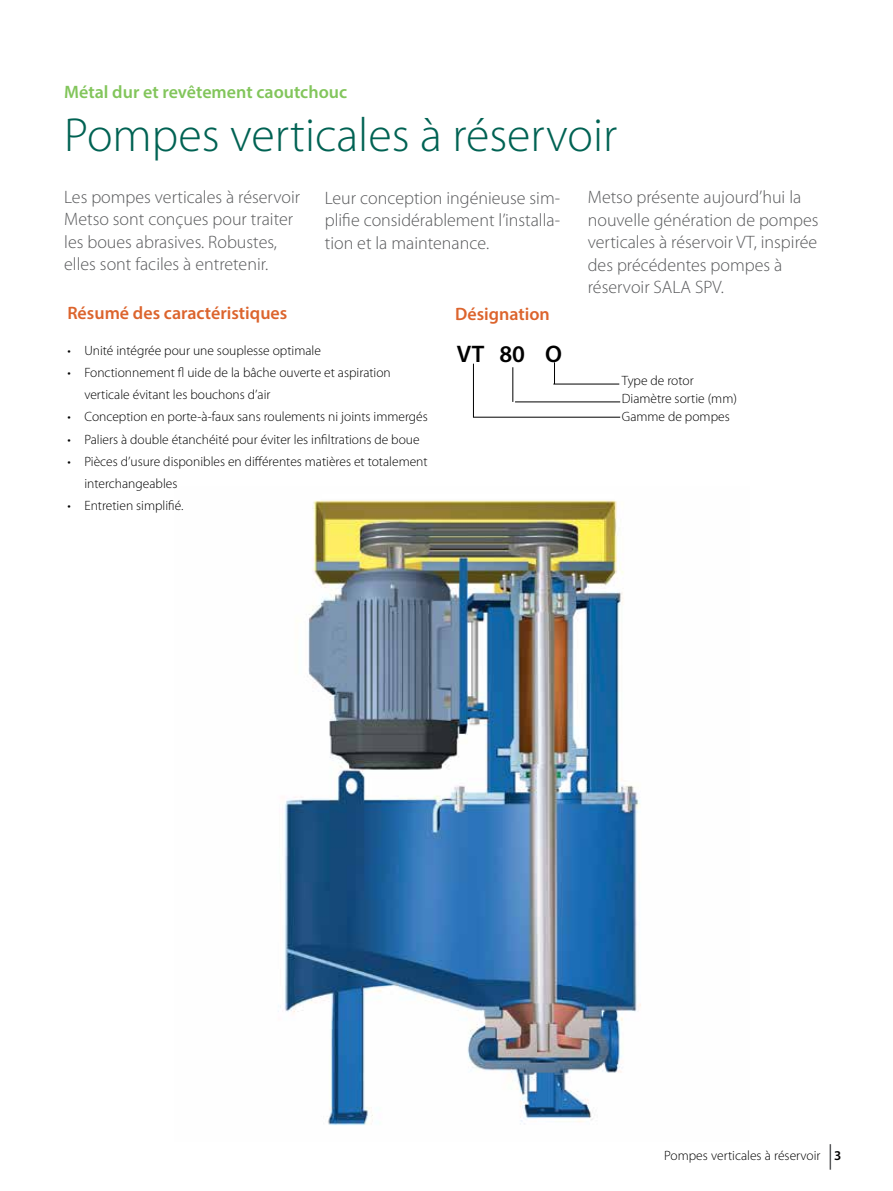
<style>
.page{position:relative;width:893px;height:1191px;background:#fff}
.page>*{position:absolute;margin:0;border:0;box-sizing:border-box;transform-origin:0 0}
.t1{font:300 48px "Myriad Pro";color:#006253}
.t2{font:600 24px "Myriad Pro";color:#000}
.t3{font:300 18px/22.5px "Myriad Pro";color:#58595b}
.t4{font:600 18px "Myriad Pro";color:#dc642d}
.t5{font:600 18px "Myriad Pro";color:#82c55b}
.t6{font:300 13.5px/22.2px "Myriad Pro";color:#000}
.s1{font-weight:600}
</style>
<div class="page">
<svg style="left:830px;top:1144px;width:1px;height:25px"></svg>
<img style="left:278px;top:500px;width:363px;height:625px">
<hr style="left:553px;top:384px;width:66px;height:1px;background:#000">
<svg style="left:554px;top:362px;width:1px;height:22px"></svg>
<hr style="left:515px;top:401px;width:105px;height:1px;background:#000">
<hr style="left:512px;top:367px;width:1px;height:35px;background:#000">
<hr style="left:473px;top:417px;width:147px;height:1px;background:#000">
<hr style="left:473px;top:364px;width:1px;height:53px;background:#000">
<h3 class="t5" style="left:64px;top:81px;width:284px">Métal dur et revêtement caoutchouc</h3>
<h1 class="t1" style="left:64px;top:108px;width:554px">Pompes verticales à réservoir</h1>
<h3 class="t3" style="left:64px;top:186px;width:237px">Les pompes verticales à réservoir<br>Metso sont conçues pour traiter les boues abrasives. Robustes, elles sont faciles à entretenir.</h3>
<h3 class="t3" style="left:325px;top:187px;width:237px;text-align:justify">Leur conception ingénieuse sim&shy;plifie considérablement l’installa&shy;tion et la maintenance.</h3>
<h3 class="t3" style="left:588px;top:186px;width:232px">Metso présente aujourd’hui la nouvelle génération de pompes verticales à réservoir VT, inspirée des précédentes pompes à réservoir SALA SPV.</h3>
<h3 class="t4" style="left:67px;top:301px;width:221px">Résumé des caractéristiques</h3>
<p class="t6" style="left:67px;top:339px;width:255px">• Unité intégrée pour une souplesse optimale</p>
<p class="t6" style="left:84px;top:361px;width:308px;text-indent:-17px">• Fonctionnement fl uide de la bâche ouverte et aspiration verticale évitant les bouchons d’air</p>
<p class="t6" style="left:67px;top:406px;width:362px">• Conception en porte-à-faux sans roulements ni joints immergés</p>
<p class="t6" style="left:67px;top:428px;width:354px">• Paliers à double étanchéité pour éviter les infiltrations de boue</p>
<p class="t6" style="left:84px;top:450px;width:345px;text-indent:-17px">• Pièces d’usure disponibles en différentes matières et totalement interchangeables</p>
<p class="t6" style="left:67px;top:495px;width:118px">• Entretien simplifié.</p>
<h3 class="t4" style="left:455px;top:302px;width:96px">Désignation</h3>
<h2 class="t2" style="left:457px;top:338px;width:107px">VT 80 O</h2>
<p class="t6" style="left:622px;top:372px;width:117px;line-height:18px">Type de rotor<br>Diamètre sortie (mm)<br>Gamme de pompes</p>
<p class="t6" style="left:664px;top:1144px;width:179px">Pompes verticales à réservoir <span class="s1">3</span></p>
</div>
